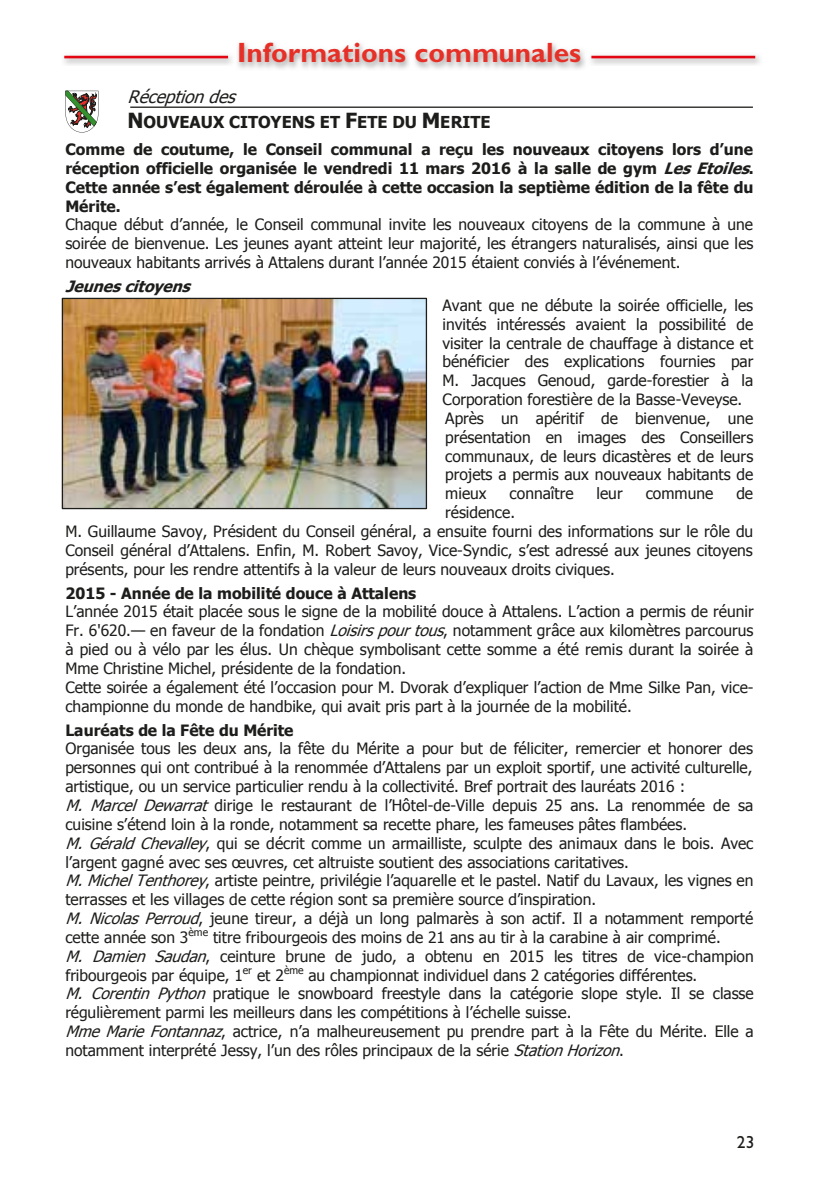
<style>
.page{position:relative;width:819px;height:1191px;background:#fff}
.page>*{position:absolute;margin:0;border:0;box-sizing:border-box;transform-origin:0 0}
.t1{font:700 28px "Gill Sans Std";color:#e63027}
.t2{font:17.5px "Gill Sans Std";color:#1d1d1b}
.t3{font:italic 17.32px "Tahoma";color:#1d1d1b}
.t4{font:700 16.45px "Tahoma";color:#1d1d1b}
.t5{font:15.58px/18.9px "Tahoma";color:#1d1d1b}
.t6{font:700 15.58px/18.9px "Tahoma";color:#1d1d1b}
.t7{font:italic 700 15.58px "Tahoma";color:#1d1d1b}
.s1{font-size:20.82px}
.s2{font-style:italic}
</style>
<div class="page">
<img style="left:130px;top:106px;width:623px;height:2px">
<hr style="left:130px;top:107px;width:622px;height:1px;background:#1d1d1b">
<img style="left:64px;top:300px;width:361px;height:207px">
<div style="left:62px;top:298px;width:365px;height:211px;border:1px solid #1d1d1b"></div>
<img style="left:237px;top:43px;width:348px;height:26px">
<hr style="left:64px;top:56px;width:164px;height:2px;background:#e30613">
<img style="left:591px;top:55px;width:169px;height:10px">
<hr style="left:591px;top:56px;width:164px;height:2px;background:#e30613">
<svg style="left:65px;top:91px;width:33px;height:42px"></svg>
<h1 class="t1" style="left:237px;top:36px;width:345px">Informations communales</h1>
<p class="t3" style="left:128px;top:85px;width:116px">Réceptiondes</p>
<p class="t4" style="left:128px;top:110px;width:364px"><span class="s1">N</span>OUVEAUX CITOYENS ET <span class="s1">F</span>ETE DU <span class="s1">M</span>ERITE</p>
<p class="t6" style="left:65px;top:139px;width:691px">Comme de coutume, le Conseil communal a reçu les nouveaux citoyens lors d’une réception officielle organisée le vendredi 11 mars 2016 à la salle de gym <span class="s2">LesEtoiles</span>.<br>Cette année s’est également déroulée à cette occasion la septième édition de la fête du Mérite.</p>
<p class="t5" style="left:65px;top:215px;width:689px;text-align:justify">Chaque début d’année, le Conseil communal invite les nouveaux citoyens de la commune à une soirée de bienvenue. Les jeunes ayant atteint leur majorité, les étrangers naturalisés, ainsi que les nouveaux habitants arrivés à Attalens durant l’année 2015 étaient conviés à l’événement.</p>
<p class="t7" style="left:65px;top:275px;width:132px">Jeunescitoyens</p>
<p class="t5" style="left:442px;top:295px;width:312px">Avant que ne débute la soirée officielle, les invités intéressés avaient la possibilité de visiter la centrale de chauffage à distance et bénéficier des explications fournies par M. Jacques Genoud, garde-forestier à la Corporation forestière de la Basse-Veveyse.<br>Après un apéritif de bienvenue, une présentation en images des Conseillers communaux, de leurs dicastères et de leurs projets a permis aux nouveaux habitants de mieux</p>
<p class="t5" style="left:509px;top:483px;width:65px">connaître</p>
<p class="t5" style="left:596px;top:483px;width:28px">leur</p>
<p class="t5" style="left:645px;top:483px;width:69px">commune</p>
<p class="t5" style="left:736px;top:483px;width:18px">de</p>
<p class="t5" style="left:65px;top:502px;width:689px;text-indent:380px">résidence.<br>M. Guillaume Savoy, Président du Conseil général, a ensuite fourni des informations sur le rôle du Conseil général d’Attalens. Enfin, M. Robert Savoy, Vice-Syndic, s’est adressé aux jeunes citoyens présents, pour les rendre attentifs à la valeur de leurs nouveaux droits civiques.</p>
<p class="t6" style="left:65px;top:582px;width:352px">2015 - Année de la mobilité douce à Attalens</p>
<p class="t5" style="left:65px;top:602px;width:689px">L’année 2015 était placée sous le signe de la mobilité douce à Attalens. L’action a permis de réunir Fr. 6'620.— en faveur de la fondation <span class="s2">Loisirspourtous</span>, notamment grâce aux kilomètres parcourus à pied ou à vélo par les élus. Un chèque symbolisant cette somme a été remis durant la soirée à Mme Christine Michel, présidente de la fondation.<br>Cette soirée a également été l’occasion pour M. Dvorak d’expliquer l’action de Mme Silke Pan, vice&shy;championne du monde de handbike, qui avait pris part à la journée de la mobilité.</p>
<p class="t6" style="left:65px;top:719px;width:229px">Lauréats de la Fête du Mérite</p>
<p class="t5" style="left:65px;top:738px;width:690px">Organisée tous les deux ans, la fête du Mérite a pour but de féliciter, remercier et honorer des personnes qui ont contribué à la renommée d’Attalens par un exploit sportif, une activité culturelle, artistique, ou un service particulier rendu à la collectivité. Bref portrait des lauréats 2016 :<br><span class="s2">M. Marcel Dewarrat</span> dirige le restaurant de l’Hôtel-de-Ville depuis 25 ans. La renommée de sa cuisine s’étend loin à la ronde, notamment sa recette phare, les fameuses pâtes flambées.<br><span class="s2">M.GéraldChevalley</span>, qui se décrit comme un armailliste, sculpte des animaux dans le bois. Avec l’argent gagné avec ses œuvres, cet altruiste soutient des associations caritatives.<br><span class="s2">M.MichelTenthorey</span>, artiste peintre, privilégie l’aquarelle et le pastel. Natif du Lavaux, les vignes en terrasses et les villages de cette région sont sa première source d’inspiration.<br><span class="s2">M.NicolasPerroud</span>, jeune tireur, a déjà un long palmarès à son actif. Il a notamment remporté cette année son 3<sup>ème</sup> titre fribourgeois des moins de 21 ans au tir à la carabine à air comprimé.<br><span class="s2">M. Damien Saudan</span>, ceinture brune de judo, a obtenu en 2015 les titres de vice-champion fribourgeois par équipe, 1<sup>er</sup> et 2<sup>ème</sup> au championnat individuel dans 2 catégories différentes.<br><span class="s2">M. Corentin Python</span> pratique le snowboard freestyle dans la catégorie slope style. Il se classe régulièrement parmi les meilleurs dans les compétitions à l’échelle suisse.<br><span class="s2">MmeMarieFontannaz</span>, actrice, n’a malheureusement pu prendre part à la Fête du Mérite. Elle a notamment interprété Jessy, l’un des rôles principaux de la série <span class="s2">StationHorizon</span>.</p>
<p class="t2" style="left:737px;top:1132px;width:19px">23</p>
</div>
